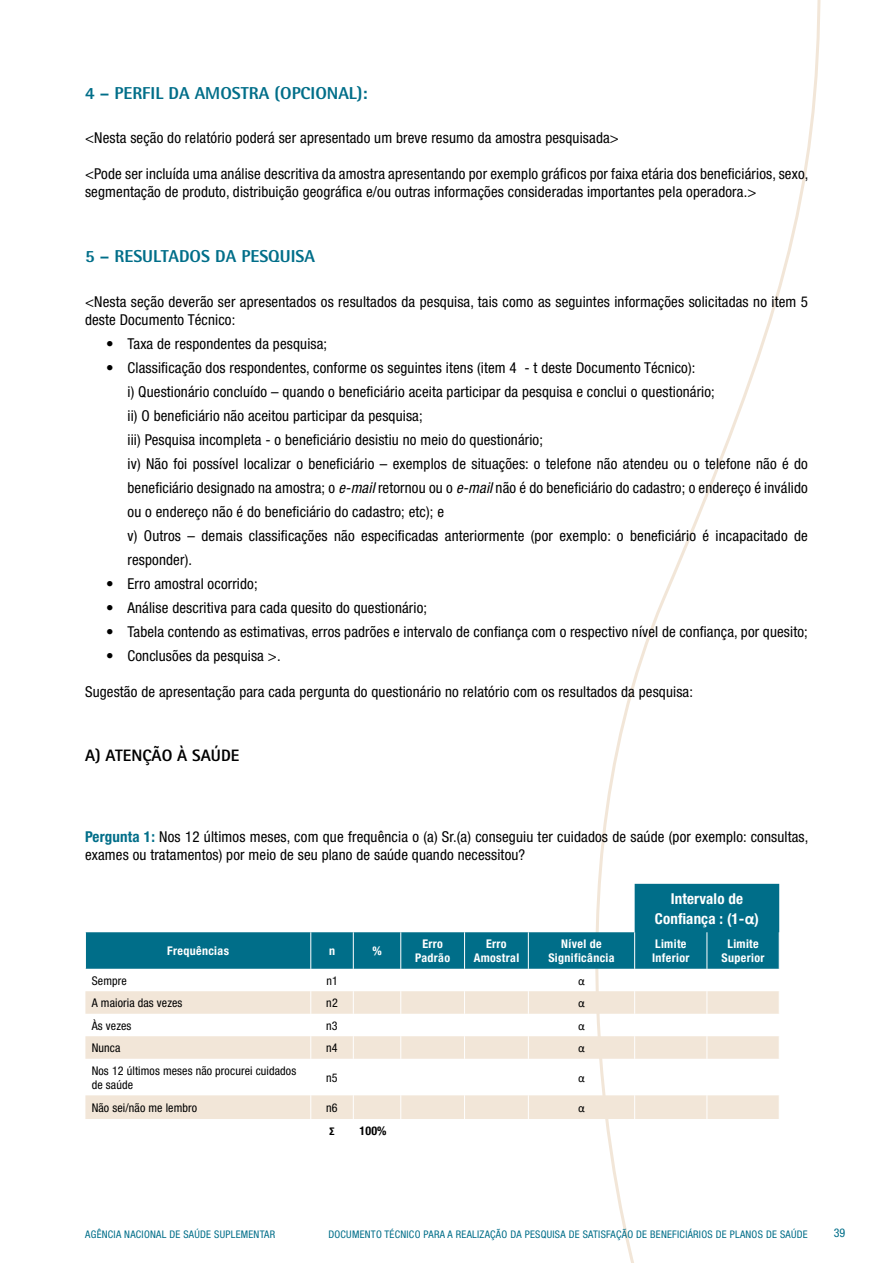
<style>
.page{position:relative;width:893px;height:1263px;background:#fff}
.page>*{position:absolute;margin:0;border:0;box-sizing:border-box;transform-origin:0 0}
.t1{font:700 17.25px "Rotis Semi Sans 75 Extra";color:#006e89}
.t2{font:700 16.5px "Rotis Sans Serif 75 Extra";color:#000}
.t3{font:condensed 15px/24px "Helvetica Neue";letter-spacing:.01em;color:#000}
.t4{font:700 condensed 15px/19.8px "Helvetica Neue";letter-spacing:.01em;color:#fff;text-align:center}
.t5{font:condensed 12px/14.4px "Helvetica Neue";letter-spacing:.01em;color:#000}
.t6{font:700 condensed 12px/14.4px "Helvetica Neue";letter-spacing:.03em;color:#fff;text-align:center}
.t7{font:12px "Calibri";color:#000}
.t8{font:700 condensed 12px "Helvetica Neue";color:#000}
.t9{font:condensed 12px "Helvetica Neue";color:#006e89}
.t10{font:700 12px "Calibri";color:#000}
.t11{font:condensed 10.5px "Helvetica Neue";letter-spacing:.025em;color:#006e89}
.s1{font-style:italic}
.s2{font-weight:700;color:#006e89}
.s3{font-family:"Calibri";font-stretch:normal;font-size:16.5px}
</style>
<div class="page">
<svg style="left:595px;top:0;width:226px;height:1263px"></svg>
<svg style="left:86px;top:884px;width:693px;height:85px;fill:#006e89"></svg>
<svg style="left:85px;top:991px;width:694px;height:128px;fill:#f2e6d8"></svg>
<hr style="left:310px;top:932px;width:1px;height:37px;background:#fff">
<hr style="left:353px;top:932px;width:1px;height:37px;background:#fff">
<hr style="left:400px;top:932px;width:1px;height:37px;background:#fff">
<hr style="left:464px;top:932px;width:1px;height:37px;background:#fff">
<hr style="left:528px;top:932px;width:1px;height:37px;background:#fff">
<hr style="left:634px;top:932px;width:1px;height:37px;background:#fff">
<hr style="left:707px;top:932px;width:1px;height:37px;background:#fff">
<svg style="left:310px;top:991px;width:1px;height:68px"></svg>
<svg style="left:353px;top:991px;width:1px;height:68px"></svg>
<svg style="left:400px;top:991px;width:1px;height:68px"></svg>
<svg style="left:464px;top:991px;width:1px;height:68px"></svg>
<svg style="left:528px;top:991px;width:1px;height:68px"></svg>
<svg style="left:634px;top:969px;width:1px;height:90px"></svg>
<svg style="left:707px;top:969px;width:1px;height:90px"></svg>
<hr style="left:310px;top:1059px;width:1px;height:36px;background:#fff">
<hr style="left:353px;top:1059px;width:1px;height:36px;background:#fff">
<hr style="left:400px;top:1059px;width:1px;height:36px;background:#fff">
<hr style="left:464px;top:1059px;width:1px;height:36px;background:#fff">
<hr style="left:528px;top:1059px;width:1px;height:36px;background:#fff">
<hr style="left:634px;top:1059px;width:1px;height:36px;background:#fff">
<hr style="left:707px;top:1059px;width:1px;height:36px;background:#fff">
<svg style="left:310px;top:1095px;width:1px;height:24px"></svg>
<svg style="left:353px;top:1095px;width:1px;height:24px"></svg>
<svg style="left:400px;top:1095px;width:1px;height:24px"></svg>
<svg style="left:464px;top:1095px;width:1px;height:24px"></svg>
<svg style="left:528px;top:1095px;width:1px;height:24px"></svg>
<svg style="left:634px;top:1095px;width:1px;height:47px"></svg>
<svg style="left:707px;top:1095px;width:1px;height:47px"></svg>
<hr style="left:779px;top:932px;width:1px;height:37px;background:#fff">
<svg style="left:779px;top:969px;width:1px;height:90px"></svg>
<hr style="left:779px;top:1059px;width:1px;height:36px;background:#fff">
<svg style="left:779px;top:1095px;width:1px;height:47px"></svg>
<p class="t1" style="left:85px;top:82px;width:284px">4 – PERFIL DA AMOSTRA (OPCIONAL):</p>
<p class="t3" style="left:85px;top:126px;width:535px">&lt;Nesta seção do relatório poderá ser apresentado um breve resumo da amostra pesquisada&gt;</p>
<p class="t3" style="left:85px;top:165px;width:725px;line-height:18px">&lt;Pode ser incluída uma análise descritiva da amostra apresentando por exemplo gráficos por faixa etária dos beneficiários, sexo, segmentação de produto, distribuição geográfica e/ou outras informações consideradas importantes pela operadora.&gt;</p>
<p class="t1" style="left:85px;top:246px;width:231px">5 – RESULTADOS DA PESQUISA</p>
<p class="t3" style="left:85px;top:293px;width:724px;line-height:18px">&lt;Nesta seção deverão ser apresentados os resultados da pesquisa, tais como as seguintes informações solicitadas no item 5 deste Documento Técnico:</p>
<p class="t3" style="left:106px;top:332px;width:222px">• Taxa de respondentes da pesquisa;</p>
<p class="t3" style="left:128px;top:356px;width:682px;text-indent:-21px">• Classificação dos respondentes, conforme os seguintes itens (item 4 - t deste Documento Técnico):<br>i) Questionário concluído – quando o beneficiário aceita participar da pesquisa e conclui o questionário;<br>ii) O beneficiário não aceitou participar da pesquisa;<br>iii) Pesquisa incompleta - o beneficiário desistiu no meio do questionário;<br>iv) Não foi possível localizar o beneficiário – exemplos de situações: o telefone não atendeu ou o telefone não é do beneficiário designado na amostra; o <span class="s1">e-mail</span> retornou ou o <span class="s1">e-mail</span> não é do beneficiário do cadastro; o endereço é inválido ou o endereço não é do beneficiário do cadastro; etc); e<br>v) Outros – demais classificações não especificadas anteriormente (por exemplo: o beneficiário é incapacitado de responder).</p>
<p class="t3" style="left:106px;top:572px;width:153px">• Erro amostral ocorrido;</p>
<p class="t3" style="left:106px;top:596px;width:322px">• Análise descritiva para cada quesito do questionário;</p>
<p class="t3" style="left:106px;top:620px;width:703px">• Tabela contendo as estimativas, erros padrões e intervalo de confiança com o respectivo nível de confiança, por quesito;</p>
<p class="t3" style="left:106px;top:644px;width:176px">• Conclusões da pesquisa &gt;.</p>
<p class="t3" style="left:85px;top:680px;width:609px">Sugestão de apresentação para cada pergunta do questionário no relatório com os resultados da pesquisa:</p>
<p class="t2" style="left:85px;top:745px;width:156px">A) ATENÇÃO À SAÚDE</p>
<p class="t3" style="left:85px;top:827px;width:725px;line-height:18px"><span class="s2">Pergunta 1:</span> Nos 12 últimos meses, com que frequência o (a) Sr.(a) conseguiu ter cuidados de saúde (por exemplo: consultas, exames ou tratamentos) por meio de seu plano de saúde quando necessitou?</p>
<p class="t4" style="left:655px;top:888px;width:106px">Intervalo de<br>Confiança : (1-<span class="s3">α</span>)</p>
<p class="t6" style="left:167px;top:943px;width:63px">Frequências</p>
<p class="t6" style="left:329px;top:943px;width:7px">n</p>
<p class="t6" style="left:372px;top:943px;width:11px">%</p>
<p class="t6" style="left:415px;top:936px;width:37px">Erro<br>Padrão</p>
<p class="t6" style="left:474px;top:936px;width:47px">Erro<br>Amostral</p>
<p class="t6" style="left:548px;top:936px;width:68px">Nível de<br>Significância</p>
<p class="t6" style="left:652px;top:936px;width:39px;text-align:left">Limite<br>Inferior</p>
<p class="t6" style="left:722px;top:936px;width:44px">Limite<br>Superior</p>
<p class="t5" style="left:92px;top:973px;width:37px">Sempre</p>
<p class="t5" style="left:326px;top:973px;width:13px">n1</p>
<p class="t7" style="left:578px;top:972px;width:8px">α</p>
<p class="t5" style="left:92px;top:996px;width:92px">A maioria das vezes</p>
<p class="t5" style="left:326px;top:996px;width:13px">n2</p>
<p class="t7" style="left:578px;top:995px;width:8px">α</p>
<p class="t5" style="left:92px;top:1018px;width:41px">Às vezes</p>
<p class="t5" style="left:326px;top:1018px;width:13px">n3</p>
<p class="t7" style="left:578px;top:1017px;width:8px">α</p>
<p class="t5" style="left:92px;top:1041px;width:30px">Nunca</p>
<p class="t5" style="left:326px;top:1041px;width:13px">n4</p>
<p class="t7" style="left:578px;top:1040px;width:8px">α</p>
<p class="t5" style="left:92px;top:1063px;width:206px">Nos 12 últimos meses não procurei cuidados de saúde</p>
<p class="t5" style="left:326px;top:1070px;width:13px">n5</p>
<p class="t7" style="left:578px;top:1069px;width:8px">α</p>
<p class="t5" style="left:92px;top:1100px;width:107px">Não sei/não me lembro</p>
<p class="t5" style="left:326px;top:1100px;width:13px">n6</p>
<p class="t7" style="left:578px;top:1099px;width:8px">α</p>
<p class="t10" style="left:329px;top:1123px;width:7px">Σ</p>
<p class="t8" style="left:360px;top:1124px;width:28px">100%</p>
<p class="t11" style="left:85px;top:1228px;width:191px">AGÊNCIA NACIONAL DE SAÚDE SUPLEMENTAR</p>
<p class="t11" style="left:328px;top:1228px;width:481px">DOCUMENTO TÉCNICO PARA A REALIZAÇÃO DA PESQUISA DE SATISFAÇÃO DE BENEFICIÁRIOS DE PLANOS DE SAÚDE</p>
<p class="t9" style="left:834px;top:1226px;width:13px">39</p>
</div>
